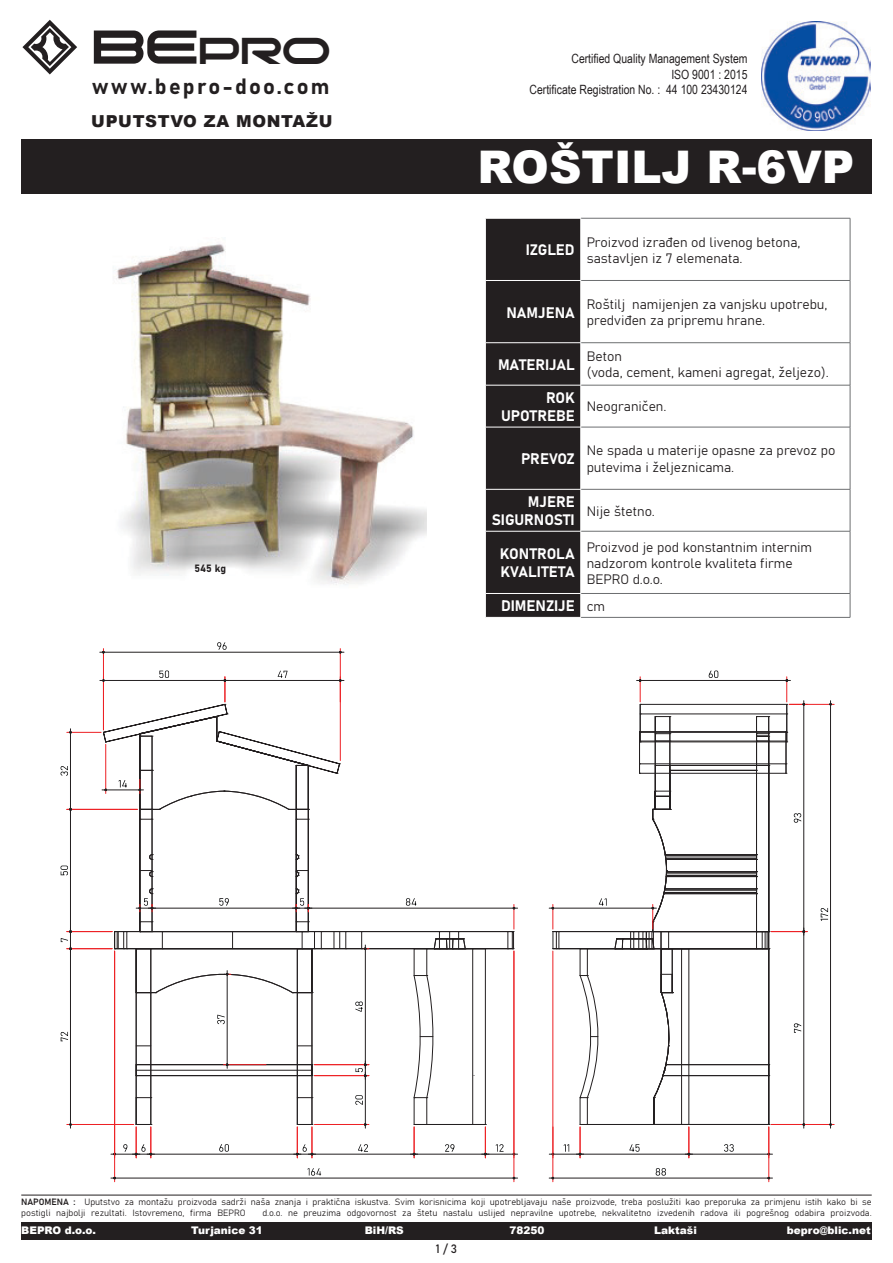
<style>
.page{position:relative;width:893px;height:1263px;background:#fff}
.page>*{position:absolute;margin:0;border:0;box-sizing:border-box;transform-origin:0 0}
.t1{font:47.85px "moonhouse";color:#231f20}
.t2{font:900 45px "Arial";color:#fff}
.t3{font:21.9px "Bahnschrift";letter-spacing:.1em;color:#231f20}
.t4{font:900 16.5px "Arial";letter-spacing:.04em;color:#231f20}
.t5{font:15px/18px "Bahnschrift";color:#fff}
.t6{font:13.5px/16.2px "Bahnschrift";color:#231f20}
.t7{font:12.75px/15.3px "Arial Narrow";color:#231f20;text-align:right}
.t8{font:12px "Bahnschrift";color:#231f20}
.t9{font:900 10.5px "Arial";color:#fff}
.t10{font:10.5px "Bahnschrift";color:#231f20}
.t11{font:9px/10.8px "Bahnschrift";color:#231f20}
.s1{font-size:60.45px}
.s2{color:#231f20}
</style>
<div class="page">
<img style="left:761px;top:21px;width:110px;height:110px">
<svg style="left:22px;top:20px;width:55px;height:54px"></svg>
<div style="left:21px;top:1222px;width:851px;height:17px;background:#231f20"></div>
<hr style="left:21px;top:1195px;width:851px;height:1px;background:#231f20">
<img style="left:115px;top:243px;width:312px;height:342px">
<div style="left:21px;top:140px;width:851px;height:54px;background:#231f20"></div>
<svg style="left:49px;top:616px;width:795px;height:579px"></svg>
<hr style="left:581px;top:218px;width:269px;height:1px;background:#6d6f71">
<hr style="left:850px;top:218px;width:1px;height:62px;background:#6d6f71">
<hr style="left:581px;top:280px;width:269px;height:1px;background:#6d6f71">
<hr style="left:850px;top:281px;width:1px;height:62px;background:#6d6f71">
<hr style="left:581px;top:342px;width:269px;height:1px;background:#6d6f71">
<hr style="left:850px;top:343px;width:1px;height:42px;background:#6d6f71">
<hr style="left:581px;top:385px;width:269px;height:1px;background:#6d6f71">
<hr style="left:850px;top:385px;width:1px;height:42px;background:#6d6f71">
<hr style="left:581px;top:427px;width:269px;height:1px;background:#6d6f71">
<hr style="left:850px;top:427px;width:1px;height:62px;background:#6d6f71">
<hr style="left:581px;top:489px;width:269px;height:1px;background:#6d6f71">
<hr style="left:850px;top:489px;width:1px;height:42px;background:#6d6f71">
<hr style="left:581px;top:531px;width:269px;height:1px;background:#6d6f71">
<hr style="left:850px;top:531px;width:1px;height:62px;background:#6d6f71">
<hr style="left:581px;top:593px;width:269px;height:1px;background:#6d6f71">
<svg style="left:850px;top:594px;width:1px;height:23px"></svg>
<hr style="left:581px;top:617px;width:269px;height:1px;background:#6d6f71">
<div style="left:485px;top:218px;width:96px;height:399px;background:#231f20"></div>
<hr style="left:485px;top:617px;width:96px;height:1px;background:#fff">
<h1 class="t1" style="left:94px;top:30px;width:238px"><span class="s1">BE</span>PRO</h1>
<h3 class="t3" style="left:92px;top:69px;width:239px">www.bepro-doo.com</h3>
<h3 class="t4" style="left:91px;top:109px;width:243px">UPUTSTVO ZA MONTAŽU</h3>
<p class="t10" style="left:195px;top:560px;width:33px">545 kg</p>
<h3 class="t7" style="left:530px;top:51px;width:219px">Certified Quality Management System<br>ISO 9001 : 2015<br>Certificate Registration No. : 44 100 23430124</h3>
<p class="t2" style="left:477px;top:134px;width:396px">ROŠTILJ R-6VP<span class="s2">I</span></p>
<p class="t5" style="left:526px;top:240px;width:51px">IZGLED</p>
<p class="t6" style="left:587px;top:233px;width:215px">Proizvod izrađen od livenog betona,</p>
<p class="t6" style="left:587px;top:249px;width:157px">sastavljen iz 7 elemenata.</p>
<p class="t5" style="left:506px;top:302px;width:70px">NAMJENA</p>
<p class="t6" style="left:587px;top:295px;width:242px">Roštilj namijenjen za vanjsku upotrebu, predviđen za pripremu hrane.</p>
<p class="t5" style="left:498px;top:355px;width:78px">MATERIJAL</p>
<p class="t6" style="left:587px;top:347px;width:37px">Beton</p>
<p class="t6" style="left:587px;top:364px;width:244px">(voda, cement, kameni agregat, željezo).</p>
<p class="t5" style="left:546px;top:388px;width:30px">ROK</p>
<p class="t5" style="left:501px;top:406px;width:75px">UPOTREBE</p>
<p class="t6" style="left:587px;top:398px;width:81px">Neograničen.</p>
<p class="t5" style="left:521px;top:449px;width:55px">PREVOZ</p>
<p class="t6" style="left:587px;top:442px;width:250px">Ne spada u materije opasne za prevoz po putevima i željeznicama.</p>
<p class="t5" style="left:528px;top:492px;width:48px">MJERE</p>
<p class="t5" style="left:492px;top:510px;width:84px">SIGURNOSTI</p>
<p class="t6" style="left:587px;top:502px;width:70px">Nije štetno.</p>
<p class="t5" style="left:500px;top:544px;width:76px">KONTROLA<br>KVALITETA</p>
<p class="t6" style="left:587px;top:538px;width:227px">Proizvod je pod konstantnim internim nadzorom kontrole kvaliteta firme</p>
<p class="t6" style="left:587px;top:570px;width:78px">BEPRO d.o.o.</p>
<p class="t5" style="left:501px;top:596px;width:75px">DIMENZIJE</p>
<p class="t6" style="left:587px;top:597px;width:20px">cm</p>
<p class="t11" style="left:21px;top:1196px;width:852px">NAPOMENA : Uputstvo za montažu proizvoda sadrži naša znanja i praktična iskustva. Svim korisnicima koji upotrebljavaju naše proizvode, treba poslužiti kao preporuka za primjenu istih kako bi se postigli najbolji rezultati. Istovremeno, firma BEPRO</p>
<p class="t11" style="left:262px;top:1207px;width:611px">d.o.o. ne preuzima odgovornost za štetu nastalu uslijed nepravilne upotrebe, nekvalitetno izvedenih radova ili pogrešnog odabira proizvoda.</p>
<p class="t9" style="left:21px;top:1223px;width:76px">BEPRO d.o.o.</p>
<p class="t9" style="left:191px;top:1223px;width:73px">Turjanice 31</p>
<p class="t9" style="left:365px;top:1223px;width:41px">BiH/RS</p>
<p class="t9" style="left:509px;top:1223px;width:37px">78250</p>
<p class="t9" style="left:654px;top:1223px;width:44px">Laktaši</p>
<p class="t9" style="left:787px;top:1223px;width:85px">bepro@blic.net</p>
<h3 class="t8" style="left:436px;top:1239px;width:23px">1 / 3</h3>
</div>
